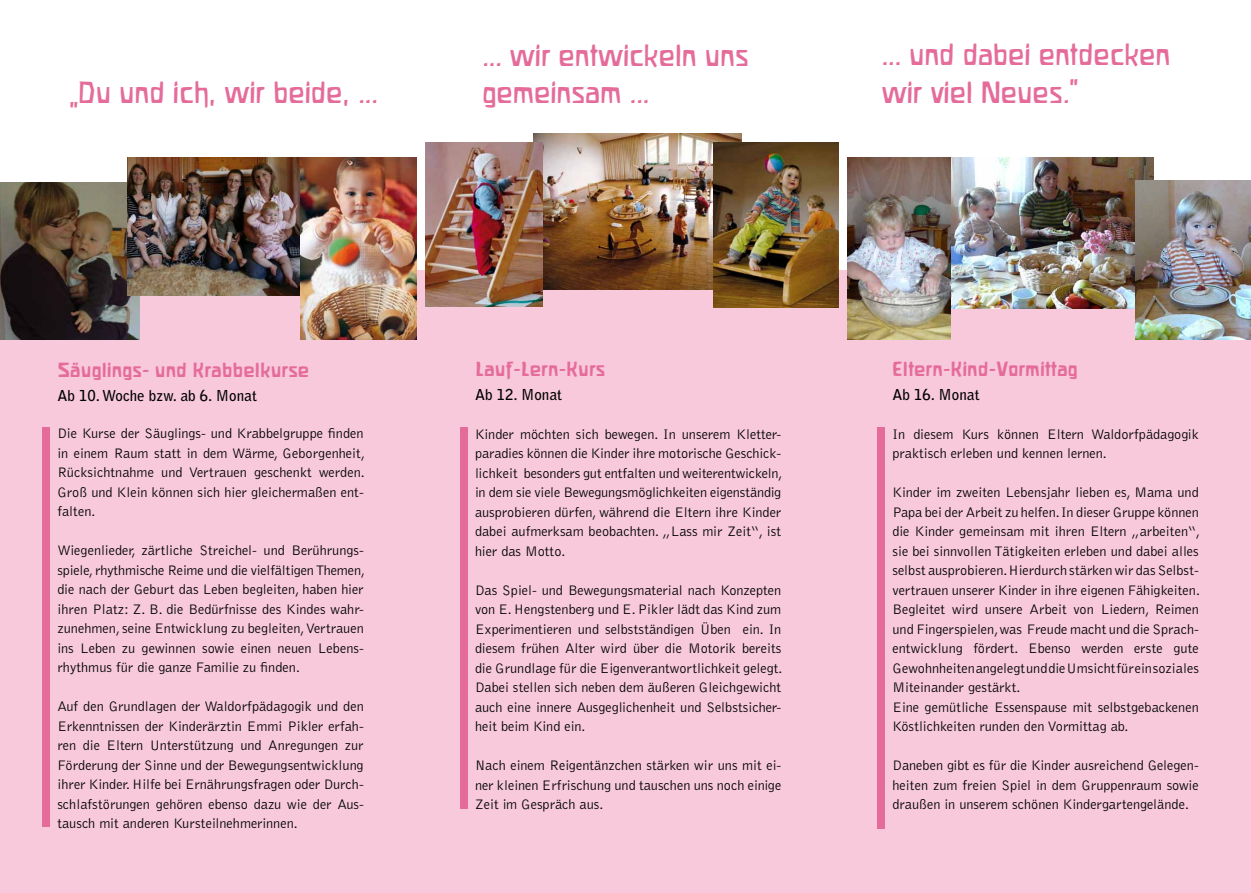
<style>
.page{position:relative;width:1251px;height:893px;background:#fff}
.page>*{position:absolute;margin:0;border:0;box-sizing:border-box;transform-origin:0 0}
.t1{font:27px/37.5px "Waldorfschrift";color:#e56c9a}
.t2{font:18px "Waldorfschriftbold";color:#e56c9a}
.t3{font:700 15px "Bell Gothic Std";color:#000}
.t4{font:300 14.25px/19.5px "Bell Gothic Std";color:#000;text-align:justify}
</style>
<div class="page">
<div style="left:0;top:270px;width:1250px;height:623px;background:#f7c9da"></div>
<img style="left:0;top:182px;width:140px;height:157px">
<img style="left:950px;top:157px;width:203px;height:151px">
<img style="left:847px;top:157px;width:103px;height:182px">
<div style="left:459px;top:428px;width:8px;height:381px;background:#e56c9a"></div>
<div style="left:876px;top:427px;width:8px;height:402px;background:#e56c9a"></div>
<div style="left:42px;top:427px;width:8px;height:400px;background:#e56c9a"></div>
<img style="left:533px;top:134px;width:208px;height:155px">
<img style="left:1134px;top:181px;width:116px;height:158px">
<img style="left:713px;top:142px;width:125px;height:166px">
<img style="left:425px;top:142px;width:117px;height:165px">
<img style="left:127px;top:157px;width:174px;height:138px">
<img style="left:301px;top:157px;width:116px;height:182px">
<h1 class="t1" style="left:881px;top:36px;width:290px">... und dabei entdecken</h1>
<h1 class="t1" style="left:482px;top:36px;width:268px">... wir entwickeln uns gemeinsam ...</h1>
<h1 class="t1" style="left:69px;top:73px;width:310px">„Du und ich, wir beide, ...</h1>
<h1 class="t1" style="left:881px;top:74px;width:198px">wir viel Neues.“</h1>
<p class="t2" style="left:57px;top:359px;width:253px">Säuglings- und Krabbelkurse</p>
<p class="t3" style="left:57px;top:386px;width:201px">Ab 10. Woche bzw. ab 6. Monat</p>
<p class="t4" style="left:57px;top:424px;width:309px">Die Kurse der Säuglings- und Krabbelgruppe finden in einem Raum statt in dem Wärme, Geborgenheit, Rücksichtnahme und Vertrauen geschenkt werden.<br>Groß und Klein können sich hier gleichermaßen ent&shy;falten.</p>
<p class="t4" style="left:57px;top:541px;width:309px">Wiegenlieder, zärtliche Streichel- und Berührungs&shy;spiele, rhythmische Reime und die vielfältigen Themen, die nach der Geburt das Leben begleiten, haben hier ihren Platz: Z. B. die Bedürfnisse des Kindes wahr&shy;zunehmen, seine Entwicklung zu begleiten, Vertrauen ins Leben zu gewinnen sowie einen neuen Lebens&shy;rhythmus für die ganze Familie zu finden.</p>
<p class="t4" style="left:57px;top:697px;width:308px">Auf den Grundlagen der Waldorfpädagogik und den Erkenntnissen der Kinderärztin Emmi Pikler erfah&shy;ren die Eltern Unterstützung und Anregungen zur Förderung der Sinne und der Bewegungsentwicklung ihrer Kinder. Hilfe bei Ernährungsfragen oder Durch&shy;schlafstörungen gehören ebenso dazu wie der Aus&shy;tausch mit anderen Kursteilnehmerinnen.</p>
<p class="t2" style="left:475px;top:358px;width:132px">Lauf-Lern-Kurs</p>
<p class="t3" style="left:475px;top:385px;width:89px">Ab 12. Monat</p>
<p class="t4" style="left:475px;top:425px;width:309px">Kinder möchten sich bewegen. In unserem Kletter&shy;paradies können die Kinder ihre motorische Geschick&shy;lichkeit besonders gut entfalten und weiterentwickeln, in dem sie viele Bewegungsmöglichkeiten eigenständig ausprobieren dürfen, während die Eltern ihre Kinder dabei aufmerksam beobachten. „Lass mir Zeit“, ist hier das Motto.</p>
<p class="t4" style="left:475px;top:581px;width:309px">Das Spiel- und Bewegungsmaterial nach Konzepten von E. Hengstenberg und E. Pikler lädt das Kind zum Experimentieren und selbstständigen Üben ein. In diesem frühen Alter wird über die Motorik bereits die Grundlage für die Eigenverantwortlichkeit gelegt.<br>Dabei stellen sich neben dem äußeren Gleichgewicht auch eine innere Ausgeglichenheit und Selbstsicher&shy;heit beim Kind ein.</p>
<p class="t4" style="left:475px;top:756px;width:308px">Nach einem Reigentänzchen stärken wir uns mit ei&shy;ner kleinen Erfrischung und tauschen uns noch einige Zeit im Gespräch aus.</p>
<p class="t2" style="left:892px;top:358px;width:187px">Eltern-Kind-Vormittag</p>
<p class="t3" style="left:892px;top:385px;width:89px">Ab 16. Monat</p>
<p class="t4" style="left:892px;top:425px;width:308px">In diesem Kurs können Eltern Waldorfpädagogik praktisch erleben und kennen lernen.</p>
<p class="t4" style="left:892px;top:483px;width:309px;text-align:left">Kinder im zweiten Lebensjahr lieben es, Mama und Papa bei der Arbeit zu helfen. In dieser Gruppe können die Kinder gemeinsam mit ihren Eltern „arbeiten“, sie bei sinnvollen Tätigkeiten erleben und dabei alles selbst ausprobieren. Hierdurch stärken wir das Selbst&shy;vertrauen unserer Kinder in ihre eigenen Fähigkeiten.<br>Begleitet wird unsere Arbeit von Liedern, Reimen und Fingerspielen, was Freude macht und die Sprach&shy;entwicklung fördert. Ebenso werden erste gute Gewohnheiten angelegt und die Umsicht für ein soziales Miteinander gestärkt.<br>Eine gemütliche Essenspause mit selbstgebackenen Köstlichkeiten runden den Vormittag ab.</p>
<p class="t4" style="left:892px;top:756px;width:308px">Daneben gibt es für die Kinder ausreichend Gelegen&shy;heiten zum freien Spiel in dem Gruppenraum sowie draußen in unserem schönen Kindergartengelände.</p>
</div>
